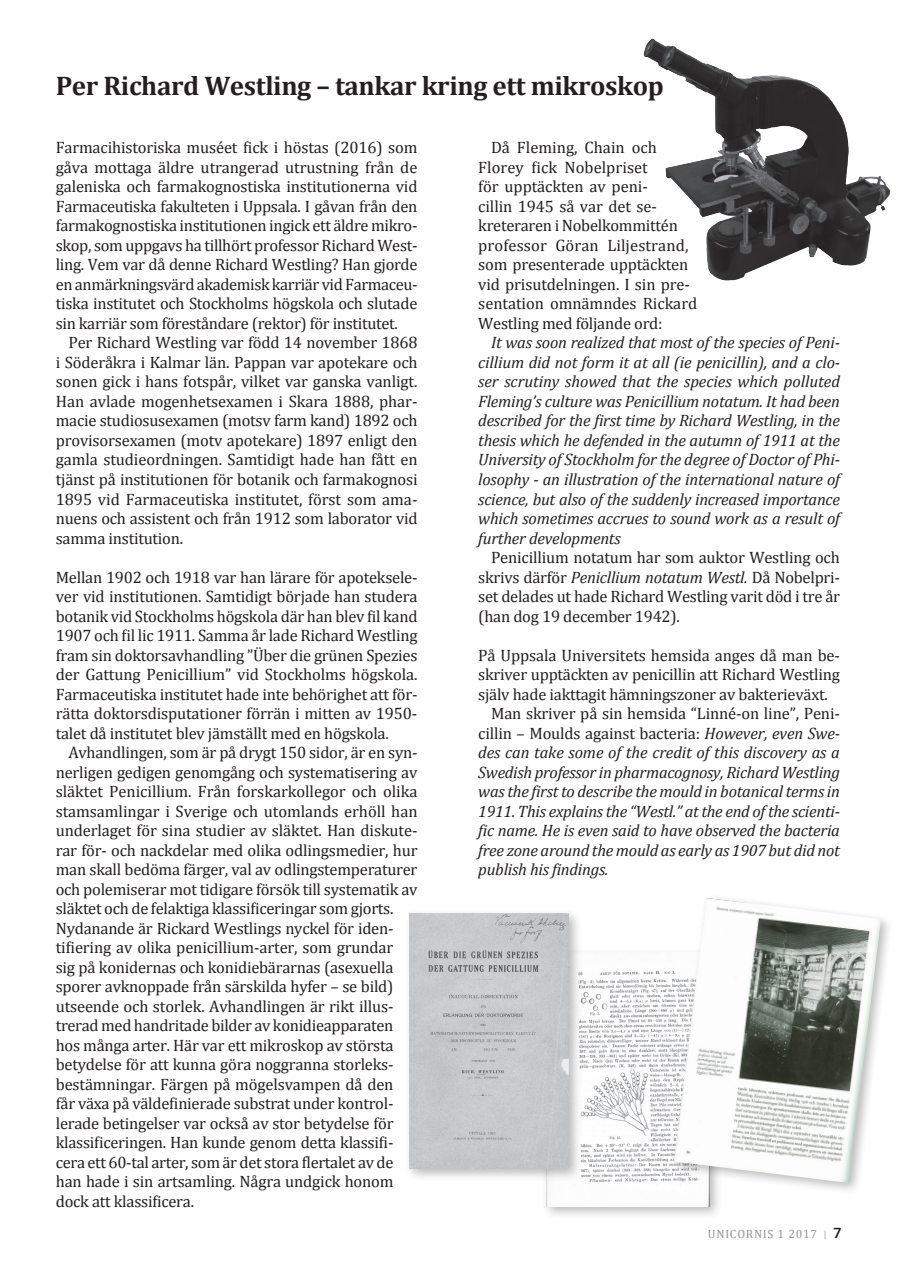
<style>
.page{position:relative;width:897px;height:1267px;background:#fff}
.page>*{position:absolute;margin:0;border:0;box-sizing:border-box;transform-origin:0 0}
.Rubrik{font:700 27px "Cambria";letter-spacing:-.015em;color:#231f20}
.Bröd_med_indrag{font:16.5px/19.5px "Cambria";letter-spacing:-.015em;color:#231f20;text-align:justify}
.Bröd_utan_indrag{font:16.5px/19.5px "Cambria";letter-spacing:-.015em;color:#231f20;text-align:justify}
.Bröd_med_indrag-2{font:italic 16.5px/19.5px "Cambria";letter-spacing:-.015em;color:#231f20;text-align:justify}
.t1{font:12px "Cambria";letter-spacing:.06em;color:#939598}
.s1{font-style:italic}
.s2{font-style:normal}
.s3{font-size:9px}
.s4{font-family:"Flexo";font-weight:600;font-size:15px;color:#231f20}
</style>
<div class="page">
<img style="left:643px;top:38px;width:246px;height:243px">
<div style="left:541px;top:948px;width:181px;height:271px;background:#231f20;opacity:.3"></div>
<img style="left:546px;top:952px;width:163px;height:254px">
<div style="left:669px;top:893px;width:224px;height:302px;background:#231f20;opacity:.3"></div>
<img style="left:674px;top:897px;width:206px;height:285px">
<div style="left:404px;top:909px;width:178px;height:272px;background:#231f20;opacity:.3"></div>
<img style="left:409px;top:913px;width:160px;height:255px">
<p class="Rubrik" style="left:56px;top:66px;width:609px">Per Richard Westling – tankar kring ett mikroskop</p>
<p class="Bröd_utan_indrag" style="left:56px;top:138px;width:363px">Farmacihistoriska muséet fick i höstas (2016) som gåva mottaga äldre utrangerad utrustning från de galeniska och farmakognostiska institutionerna vid Farmaceutiska fakulteten i Uppsala. I gåvan från den farmakognostiska institutionen ingick ett äldre mikro&shy;skop, som uppgavs ha tillhört professor Richard West&shy;ling. Vem var då denne Richard Westling? Han gjorde en anmärkningsvärd akademisk karriär vid Farmaceu&shy;tiska institutet och Stockholms högskola och slutade sin karriär som föreståndare (rektor) för institutet.</p>
<p class="Bröd_med_indrag" style="left:56px;top:333px;width:363px;text-indent:13px">Per Richard Westling var född 14 november 1868 i Söderåkra i Kalmar län. Pappan var apotekare och sonen gick i hans fotspår, vilket var ganska vanligt.<br>Han avlade mogenhetsexamen i Skara 1888, phar&shy;macie studiosusexamen (motsv farm kand) 1892 och provisorsexamen (motv apotekare) 1897 enligt den gamla studieordningen. Samtidigt hade han fått en tjänst på institutionen för botanik och farmakognosi 1895 vid Farmaceutiska institutet, först som ama&shy;nuens och assistent och från 1912 som laborator vid samma institution.</p>
<p class="Bröd_utan_indrag" style="left:56px;top:567px;width:363px">Mellan 1902 och 1918 var han lärare för apoteksele&shy;ver vid institutionen. Samtidigt började han studera botanik vid Stockholms högskola där han blev fil kand 1907 och fil lic 1911. Samma år lade Richard Westling fram sin doktorsavhandling ”Über die grünen Spezies der Gattung Penicillium” vid Stockholms högskola.<br>Farmaceutiska institutet hade inte behörighet att för&shy;rätta doktorsdisputationer förrän i mitten av 1950- talet då institutet blev jämställt med en högskola.</p>
<p class="Bröd_med_indrag" style="left:56px;top:742px;width:363px;text-align:left;text-indent:13px">Avhandlingen, som är på drygt 150 sidor, är en syn&shy;nerligen gedigen genomgång och systematisering av släktet Penicillium. Från forskarkollegor och olika stamsamlingar i Sverige och utomlands erhöll han underlaget för sina studier av släktet. Han diskute&shy;rar för- och nackdelar med olika odlingsmedier, hur man skall bedöma färger, val av odlingstemperaturer och polemiserar mot tidigare försök till systematik av släktet och de felaktiga klassificeringar som gjorts.<br>Nydanande är Rickard Westlings nyckel för iden&shy;tifiering av olika penicillium-arter, som grundar<br>sig på konidernas och konidiebärarnas (asexuella sporer avknoppade från särskilda hyfer – se bild) utseende och storlek. Avhandlingen är rikt illus&shy;trerad med handritade bilder av konidieapparaten hos många arter. Här var ett mikroskop av största betydelse för att kunna göra noggranna storleks&shy;bestämningar. Färgen på mögelsvampen då den<br>får växa på väldefinierade substrat under kontrol&shy;lerade betingelser var också av stor betydelse för klassificeringen. Han kunde genom detta klassifi&shy;cera ett 60-tal arter, som är det stora flertalet av de han hade i sin artsamling. Några undgick honom dock att klassificera.</p>
<p class="Bröd_med_indrag" style="left:478px;top:138px;width:220px;text-align:left;text-indent:13px">Då Fleming, Chain och<br>Florey fick Nobelpriset<br>för upptäckten av peni-<br>cillin 1945 så var det se&shy;kreteraren i Nobelkommittén professor Göran Liljestrand, som presenterade upptäckten vid prisutdelningen. I sin pre&shy;sentation omnämndes Rickard<br>Westling med följande ord:</p>
<p class="Bröd_med_indrag-2" style="left:478px;top:332px;width:363px;text-indent:13px">It was soon realized that most of the species of Peni&shy;cillium did not form it at all (ie penicillin), and a clo&shy;ser scrutiny showed that the species which polluted Fleming’s culture was Penicillium notatum. It had been described for the first time by Richard Westling, in the thesis which he defended in the autumn of 1911 at the University of Stockholm for the degree of Doctor of Phi&shy;losophy - an illustration of the international nature of science, but also of the suddenly increased importance which sometimes accrues to sound work as a result of further developments</p>
<p class="Bröd_med_indrag" style="left:478px;top:547px;width:363px;text-indent:13px">Penicillium notatum har som auktor Westling och skrivs därför <span class="s1">Penicllium notatum Westl.</span> Då Nobelpri&shy;set delades ut hade Richard Westling varit död i tre år (han dog 19 december 1942).</p>
<p class="Bröd_utan_indrag" style="left:478px;top:645px;width:363px">På Uppsala Universitets hemsida anges då man be&shy;skriver upptäckten av penicillin att Richard Westling själv hade iakttagit hämningszoner av bakterieväxt.</p>
<p class="Bröd_med_indrag-2" style="left:478px;top:703px;width:363px;text-indent:13px"><span class="s2">Man skriver på sin hemsida “Linné-on line”, Peni&shy;cillin – Moulds against bacteria:</span> However, even Swe&shy;des can take some of the credit of this discovery as a Swedish professor in pharmacognosy, Richard Westling was the first to describe the mould in botanical terms in 1911. This explains the “Westl.” at the end of the scienti&shy;fic name. He is even said to have observed the bacteria free zone around the mould as early as 1907 but did not publish his findings.</p>
<p class="t1" style="left:707px;top:1226px;width:135px">UNICORNIS 1 2017 <span class="s3">|</span> <span class="s4">7</span></p>
</div>
